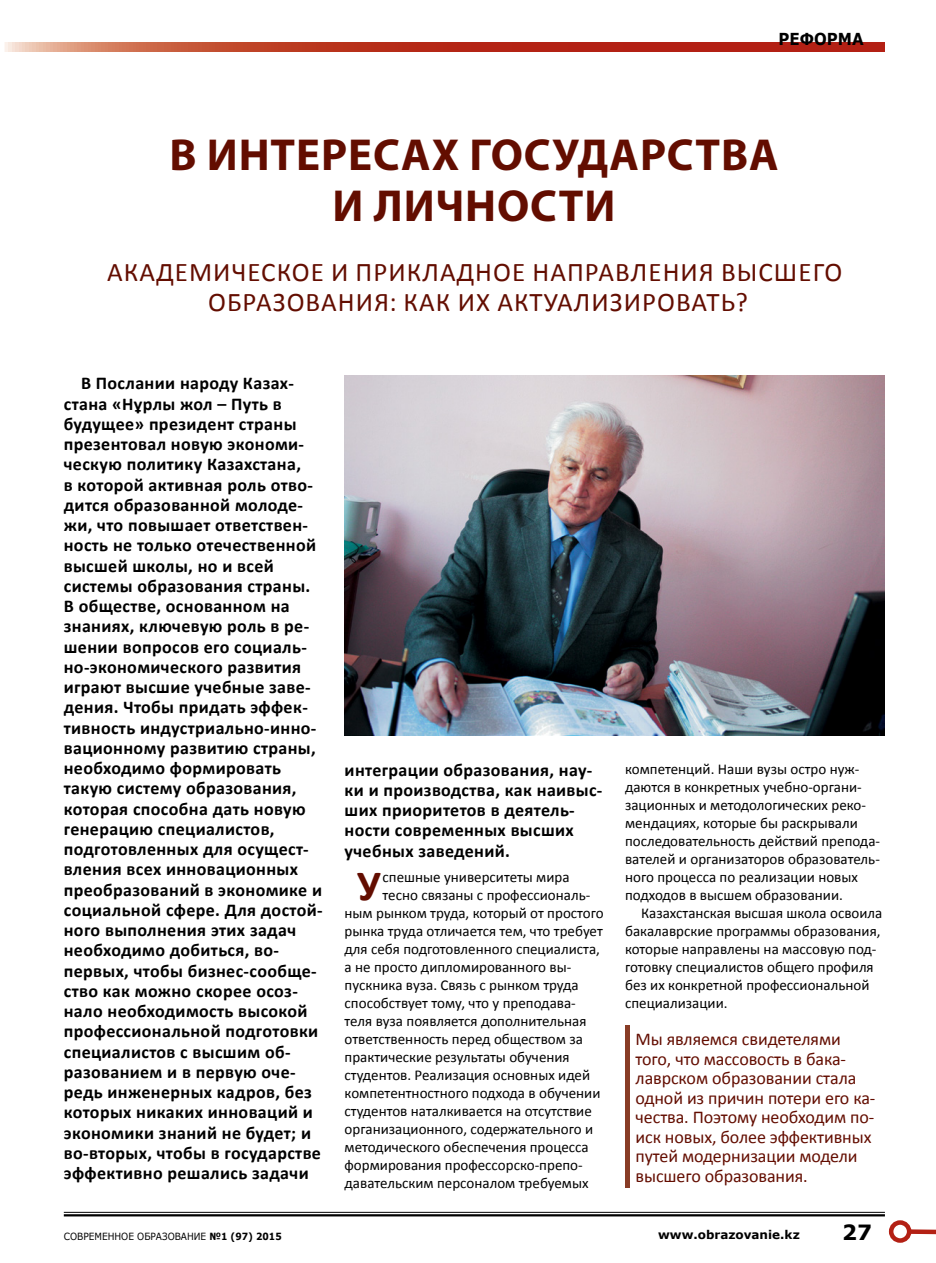
<style>
.page{position:relative;width:936px;height:1263px;background:#fff}
.page>*{position:absolute;margin:0;border:0;box-sizing:border-box;transform-origin:0 0}
.t1{font:700 45px/51px "Myriad Pro";letter-spacing:.02em;color:#630d00;text-align:center}
.t2{font:700 43.35px "Calibri";color:#630d00}
.t3{font:27px/30px "Calibri";letter-spacing:.04em;color:#630d00;text-align:center}
.t4{font:700 21px "Verdana";color:#000}
.t5{font:700 18px/20.2px "Calibri";letter-spacing:.02em;color:#000}
.t6{font:18px/19.5px "Calibri";letter-spacing:-.005em;color:#630d00}
.t7{font:700 16.5px "Verdana";color:#000;scale:.91 1}
.t8{font:15px/18px "Calibri";color:#000}
.t9{font:700 12px "Verdana";color:#000}
.t10{font:9.9px "Verdana";color:#000;scale:.91 1}
.s1{font-weight:700}
</style>
<div class="page">
<img style="left:344px;top:376px;width:540px;height:360px">
<hr style="left:625px;top:1026px;width:4px;height:162px;background:#883c26">
<hr style="left:64px;top:1212px;width:820px;height:1px;background:#000">
<hr style="left:64px;top:1214px;width:820px;height:2px;background:#000">
<svg style="left:5px;top:43px;width:879px;height:8px;background:#bd3f2c"></svg>
<div style="left:909px;top:1229px;width:26px;height:5px;background:#b32014"></div>
<div style="left:888px;top:1220px;width:23px;height:23px;border:4px solid #b32014;border-radius:50%"></div>
<p class="t7" style="left:778px;top:27px;width:95px">РЕФОРМА</p>
<h1 class="t1" style="left:169px;top:127px;width:610px">В ИНТЕРЕСАХ ГОСУДАРСТВА<br>И ЛИЧНОСТИ</h1>
<h3 class="t3" style="left:107px;top:257px;width:736px">АКАДЕМИЧЕСКОЕ И ПРИКЛАДНОЕ НАПРАВЛЕНИЯ ВЫСШЕГО<br>ОБРАЗОВАНИЯ: КАК ИХ АКТУАЛИЗИРОВАТЬ?</h3>
<p class="t5" style="left:64px;top:373px;width:260px;text-indent:17px">В Послании народу Казах&shy;стана «Нұрлы жол – Путь в будущее» президент страны презентовал новую экономи&shy;ческую политику Казахстана,<br>в которой активная роль отво&shy;дится образованной молоде&shy;жи, что повышает ответствен&shy;ность не только отечественной высшей школы, но и всей системы образования страны.<br>В обществе, основанном на знаниях, ключевую роль в ре&shy;шении вопросов его социаль&shy;но-экономического развития играют высшие учебные заве&shy;дения. Чтобы придать эффек&shy;тивность индустриально-инно&shy;вационному развитию страны, необходимо формировать такую систему образования, которая способна дать новую генерацию специалистов, подготовленных для осущест&shy;вления всех инновационных преобразований в экономике и социальной сфере. Для достой&shy;ного выполнения этих задач необходимо добиться, во&shy;первых, чтобы бизнес-сообще&shy;ство как можно скорее осоз&shy;нало необходимость высокой профессиональной подготовки специалистов с высшим об&shy;разованием и в первую оче&shy;редь инженерных кадров, без которых никаких инноваций и экономики знаний не будет; и во-вторых, чтобы в государстве эффективно решались задачи</p>
<p class="t5" style="left:344px;top:760px;width:259px">интеграции образования, нау&shy;ки и производства, как наивыс&shy;ших приоритетов в деятель&shy;ности современных высших учебных заведений.</p>
<h2 class="t2" style="left:357px;top:858px;width:25px">У</h2>
<p class="t8" style="left:382px;top:868px;width:188px">спешные университеты мира</p>
<p class="t8" style="left:382px;top:886px;width:209px">тесно связаны с профессиональ-</p>
<p class="t8" style="left:344px;top:904px;width:260px">ным рынком труда, который от простого</p>
<p class="t8" style="left:344px;top:922px;width:260px">рынка труда отличается тем, что требует</p>
<p class="t8" style="left:344px;top:940px;width:257px">для себя подготовленного специалиста,</p>
<p class="t8" style="left:344px;top:958px;width:228px">а не просто дипломированного вы-</p>
<p class="t8" style="left:344px;top:976px;width:236px">пускника вуза. Связь с рынком труда</p>
<p class="t8" style="left:344px;top:994px;width:233px">способствует тому, что у преподава-</p>
<p class="t8" style="left:344px;top:1012px;width:243px">теля вуза появляется дополнительная</p>
<p class="t8" style="left:344px;top:1030px;width:240px">ответственность перед обществом за</p>
<p class="t8" style="left:344px;top:1048px;width:227px">практические результаты обучения</p>
<p class="t8" style="left:344px;top:1066px;width:247px">студентов. Реализация основных идей</p>
<p class="t8" style="left:344px;top:1084px;width:257px">компетентностного подхода в обучении</p>
<p class="t8" style="left:344px;top:1102px;width:249px">студентов наталкивается на отсутствие</p>
<p class="t8" style="left:344px;top:1120px;width:250px">организационного, содержательного и</p>
<p class="t8" style="left:344px;top:1138px;width:245px">методического обеспечения процесса</p>
<p class="t8" style="left:344px;top:1156px;width:240px">формирования профессорско-препо-</p>
<p class="t8" style="left:344px;top:1174px;width:245px">давательским персоналом требуемых</p>
<p class="t8" style="left:625px;top:760px;width:256px">компетенций. Наши вузы остро нуж&shy;даются в конкретных учебно-органи&shy;зационных и методологических реко&shy;мендациях, которые бы раскрывали последовательность действий препода&shy;вателей и организаторов образователь&shy;ного процесса по реализации новых подходов в высшем образовании.</p>
<p class="t8" style="left:625px;top:904px;width:259px;text-indent:16px">Казахстанская высшая школа освоила бакалаврские программы образования, которые направлены на массовую под&shy;готовку специалистов общего профиля без их конкретной профессиональной специализации.</p>
<p class="t6" style="left:635px;top:1030px;width:241px">Мы являемся свидетелями того, что массовость в бака&shy;лаврском образовании стала одной из причин потери его ка&shy;чества. Поэтому необходим по&shy;иск новых, более эффективных путей модернизации модели высшего образования.</p>
<p class="t10" style="left:64px;top:1229px;width:241px">СОВРЕМЕННОЕ ОБРАЗОВАНИЕ <span class="s1">№1 (97) 2015</span></p>
<p class="t9" style="left:658px;top:1226px;width:143px">www.obrazovanie.kz</p>
<p class="t4" style="left:842px;top:1217px;width:31px">27</p>
</div>
